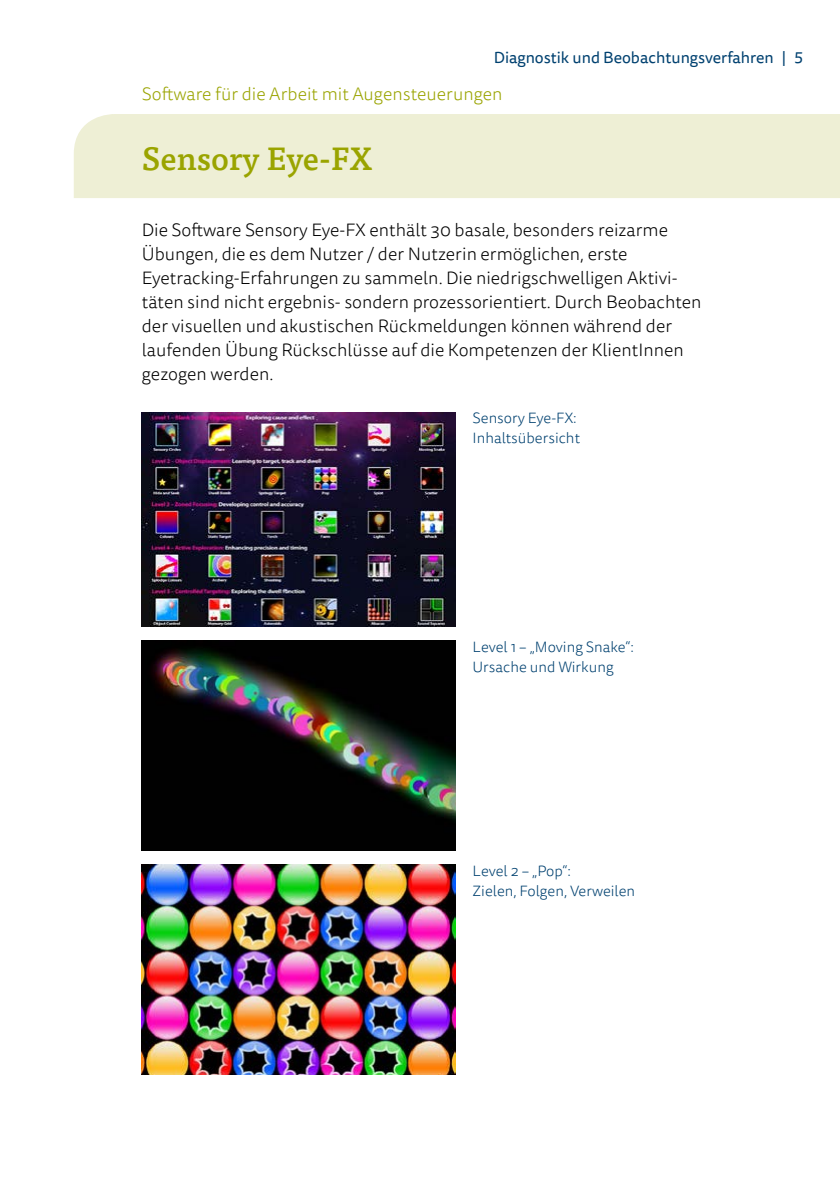
<style>
.page{position:relative;width:840px;height:1191px;background:#fff}
.page>*{position:absolute;margin:0;border:0;box-sizing:border-box;transform-origin:0 0}
.große_Headline_Tisa{font:500 32px "Tisa Pro";color:#9aa400}
.Fließtext_Tisa_9_12{font:300 18px/24px "Tisa Sans Pro";color:#000}
.Fließtext_Tisa_9_12-2{font:300 18px "Tisa Sans Pro";color:#9aa400}
.t1{font:16px "Tisa Sans Pro";color:#004170}
.Legende_Tisa_7_5_10{font:300 15px/20px "Tisa Sans Pro";color:#004170}
</style>
<div class="page">
<div style="left:74px;top:114px;width:765px;height:84px;background:#eeefd5"></div>
<img style="left:142px;top:412px;width:313px;height:215px">
<img style="left:142px;top:641px;width:313px;height:210px">
<img style="left:142px;top:865px;width:313px;height:210px">
<p class="t1" style="left:493px;top:46px;width:311px">Diagnostik und Beobachtungsverfahren | 5</p>
<p class="Fließtext_Tisa_9_12-2" style="left:142px;top:82px;width:362px">Software für die Arbeit mit Augensteuerungen</p>
<p class="große_Headline_Tisa" style="left:142px;top:134px;width:232px">Sensory Eye-FX</p>
<p class="Fließtext_Tisa_9_12" style="left:142px;top:218px;width:561px">Die Software Sensory Eye-FX enthält 30 basale, besonders reizarme Übungen, die es dem Nutzer / der Nutzerin ermöglichen, erste Eyetracking-Erfahrungen zu sammeln. Die niedrigschwelligen Aktivi&shy;täten sind nicht ergebnis- sondern prozessorientiert. Durch Beobachten der visuellen und akustischen Rückmeldungen können während der laufenden Übung Rückschlüsse auf die Kompetenzen der KlientInnen gezogen werden.</p>
<p class="Legende_Tisa_7_5_10" style="left:472px;top:408px;width:109px">Sensory Eye-FX:<br>Inhaltsübersicht</p>
<p class="Legende_Tisa_7_5_10" style="left:472px;top:637px;width:163px">Level 1 – „Moving Snake“:<br>Ursache und Wirkung</p>
<p class="Legende_Tisa_7_5_10" style="left:472px;top:861px;width:164px">Level 2 – „Pop“:<br>Zielen, Folgen, Verweilen</p>
</div>
